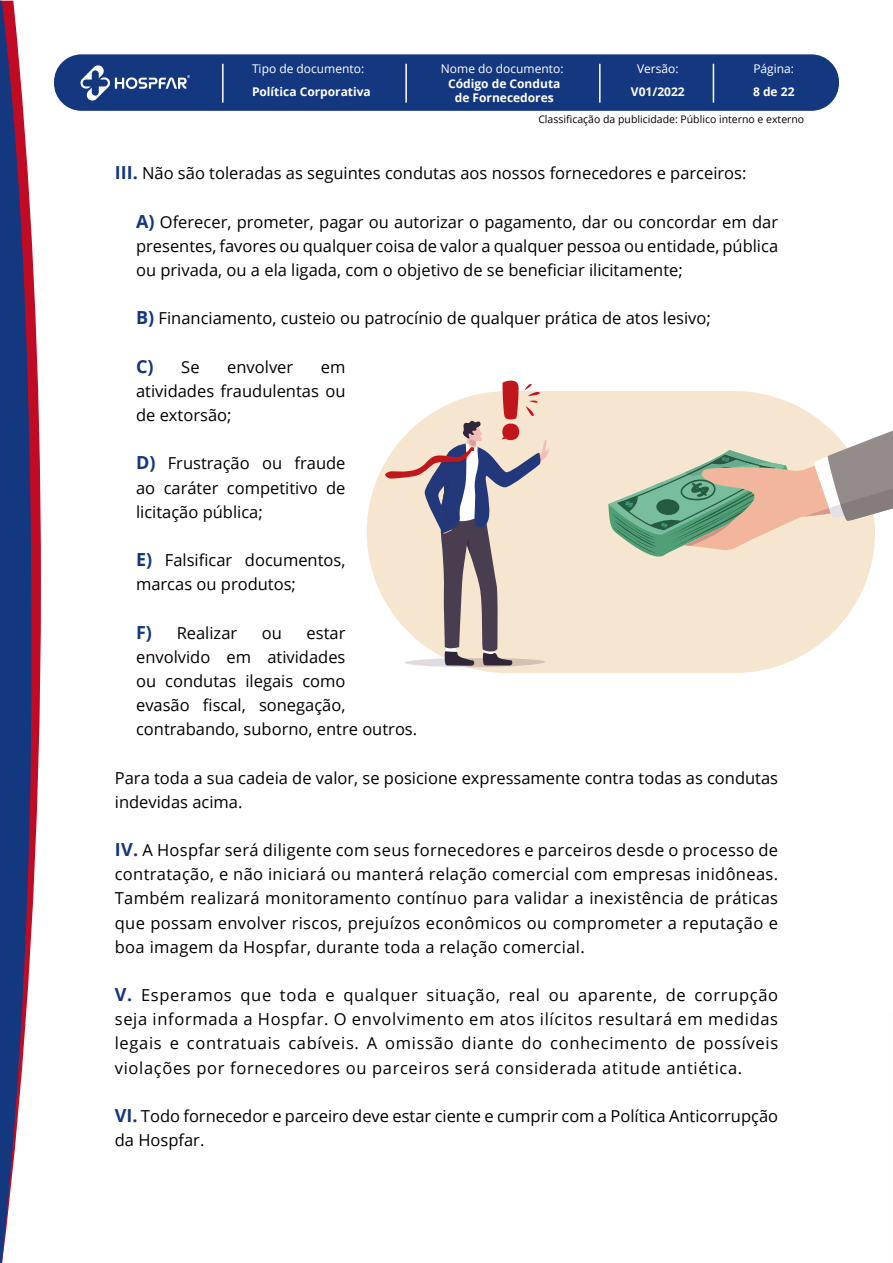
<style>
.page{position:relative;width:893px;height:1263px;background:#fff}
.page>*{position:absolute;margin:0;border:0;box-sizing:border-box;transform-origin:0 0}
.t1{font:700 18px "Open Sans";color:#14387f}
.t2{font:16.5px/24.2px "Open Sans";color:#000;text-align:justify}
.t3{font:700 12px/14.4px "Open Sans";color:#fff;text-align:center}
.t4{font:12px "Open Sans";color:#fff}
.t5{font:10.5px "Open Sans";color:#000}
.s1{font-weight:700;font-size:18px;color:#14387f}
.s2{font-weight:400;font-size:16.5px;color:#000}
</style>
<div class="page">
<svg style="left:32px;top:245px;width:9px;height:674px;fill:#c10b25"></svg>
<svg style="left:0;top:1px;width:32px;height:1262px;background:#4e5087"></svg>
<div style="left:54px;top:54px;width:785px;height:57px;background:#14387f;border-radius:28px"></div>
<svg style="left:80px;top:65px;width:110px;height:36px"></svg>
<hr style="left:222px;top:64px;width:2px;height:38px;background:#fff">
<hr style="left:405px;top:64px;width:2px;height:38px;background:#fff">
<hr style="left:599px;top:64px;width:2px;height:38px;background:#fff">
<div style="left:367px;top:391px;width:508px;height:282px;background:#f6e6cf;border-radius:141px"></div>
<svg style="left:385px;top:381px;width:164px;height:286px"></svg>
<svg style="left:608px;top:54px;width:285px;height:619px"></svg>
<svg style="left:723px;top:462px;width:16px;height:23px"></svg>
<svg style="left:673px;top:472px;width:9px;height:15px"></svg>
<svg style="left:666px;top:515px;width:14px;height:20px"></svg>
<p class="t4" style="left:252px;top:60px;width:114px">Tipo de documento:</p>
<p class="t4" style="left:441px;top:60px;width:124px">Nome do documento:</p>
<p class="t4" style="left:637px;top:60px;width:43px">Versão:</p>
<p class="t4" style="left:753px;top:60px;width:42px">Página:</p>
<p class="t3" style="left:252px;top:84px;width:120px">Política Corporativa</p>
<p class="t3" style="left:448px;top:76px;width:114px">Código de Conduta de Fornecedores</p>
<p class="t3" style="left:631px;top:84px;width:55px">V01/2022</p>
<p class="t3" style="left:753px;top:84px;width:43px">8 de 22</p>
<p class="t5" style="left:538px;top:112px;width:267px">Classificação da publicidade: Público interno e externo</p>
<p class="t2" style="left:115px;top:161px;width:633px"><span class="s1">III.</span> Não são toleradas as seguintes condutas aos nossos fornecedores e parceiros:</p>
<p class="t2" style="left:136px;top:209px;width:644px"><span class="s1">A)</span> Oferecer, prometer, pagar ou autorizar o pagamento, dar ou concordar em dar presentes, favores ou qualquer coisa de valor a qualquer pessoa ou entidade, pública ou privada, ou a ela ligada, com o objetivo de se beneficiar ilicitamente;</p>
<p class="t2" style="left:136px;top:306px;width:576px"><span class="s1">B)</span> Financiamento, custeio ou patrocínio de qualquer prática de atos lesivo;</p>
<p class="t1" style="left:136px;top:353px;width:65px">C) <span class="s2">Se</span></p>
<p class="t2" style="left:227px;top:354px;width:68px">envolver</p>
<p class="t2" style="left:136px;top:354px;width:211px;text-indent:185px">em atividades fraudulentas ou de extorsão;</p>
<p class="t2" style="left:136px;top:451px;width:211px"><span class="s1">D)</span> Frustração ou fraude ao caráter competitivo de licitação pública;</p>
<p class="t2" style="left:136px;top:547px;width:211px"><span class="s1">E)</span> Falsificar documentos, marcas ou produtos;</p>
<p class="t2" style="left:136px;top:620px;width:103px"><span class="s1">F)</span> Realizar</p>
<p class="t2" style="left:262px;top:620px;width:22px">ou</p>
<p class="t2" style="left:136px;top:620px;width:283px;text-align:left;text-indent:171px">estar envolvido em atividades<br>ou condutas ilegais como<br>evasão fiscal, sonegação, contrabando, suborno, entre outros.</p>
<p class="t2" style="left:115px;top:765px;width:665px">Para toda a sua cadeia de valor, se posicione expressamente contra todas as condutas indevidas acima.</p>
<p class="t2" style="left:115px;top:837px;width:665px"><span class="s1">IV.</span> A Hospfar será diligente com seus fornecedores e parceiros desde o processo de contratação, e não iniciará ou manterá relação comercial com empresas inidôneas.<br>Também realizará monitoramento contínuo para validar a inexistência de práticas que possam envolver riscos, prejuízos econômicos ou comprometer a reputação e boa imagem da Hospfar, durante toda a relação comercial.</p>
<p class="t2" style="left:115px;top:982px;width:665px"><span class="s1">V.</span> Esperamos que toda e qualquer situação, real ou aparente, de corrupção seja informada a Hospfar. O envolvimento em atos ilícitos resultará em medidas legais e contratuais cabíveis. A omissão diante do conhecimento de possíveis violações por fornecedores ou parceiros será considerada atitude antiética.</p>
<p class="t2" style="left:115px;top:1103px;width:665px"><span class="s1">VI.</span> Todo fornecedor e parceiro deve estar ciente e cumprir com a Política Anticorrupção da Hospfar.</p>
</div>
